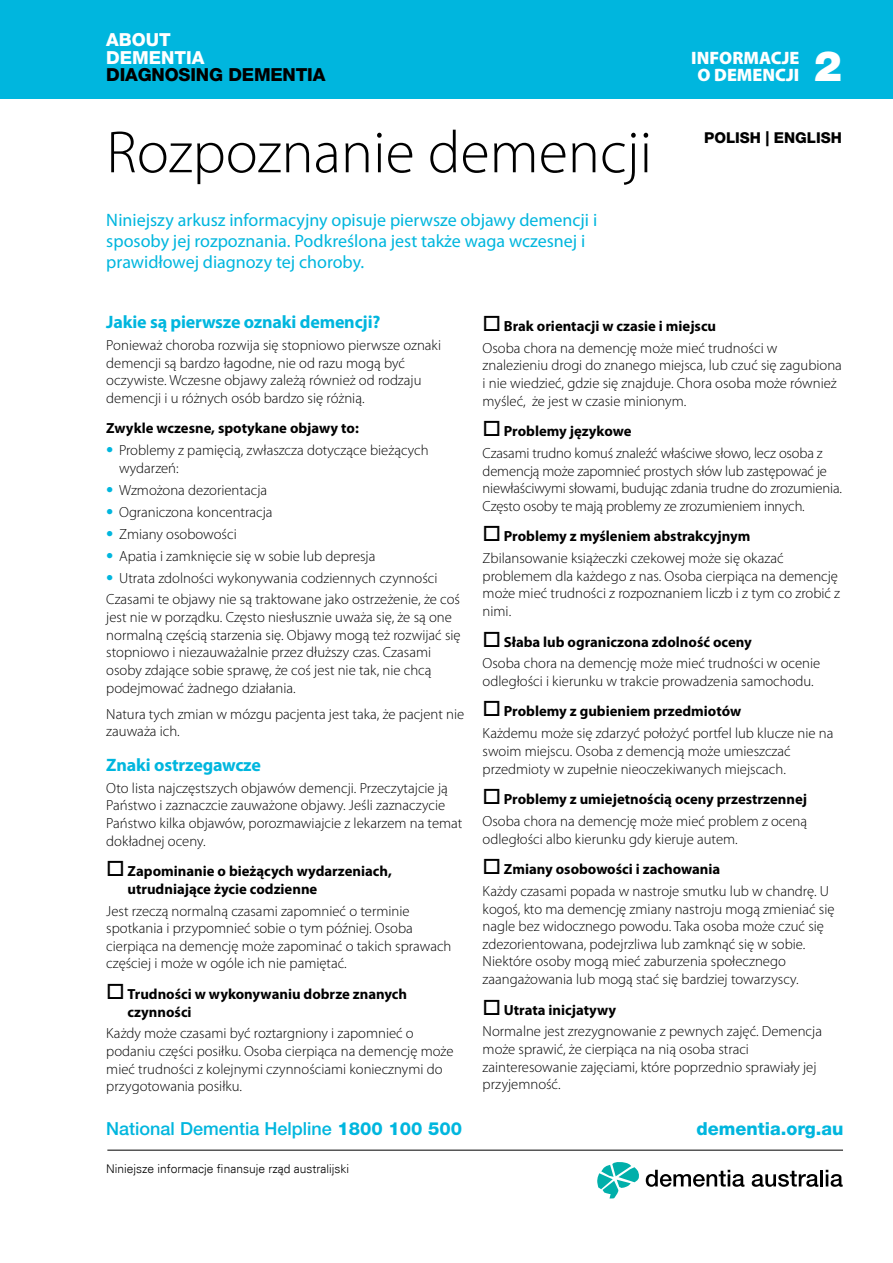
<style>
.page{position:relative;width:893px;height:1263px;background:#fff}
.page>*{position:absolute;margin:0;border:0;box-sizing:border-box;transform-origin:0 0}
.t1{font:300 60px "Myriad Pro";color:#000}
.t2{font:900 42px "Helvetica Neue LT";color:#fff}
.t3{font:18px/21px "Myriad Pro";color:#00b6de}
.t4{font:700 18px "Myriad Pro";letter-spacing:-.01em;color:#00b6de}
.t5{font:500 18px "Helvetica Neue LT";color:#00b6de}
.t6{font:900 18px/17.2px "Myriad Pro";color:#fff;text-align:center}
.t7{font:800 18px "Helvetica Neue LT";letter-spacing:-.01em;color:#000}
.t8{font:800 18px "Helvetica Neue LT";color:#00b6de}
.t9{font:800 18px/17.2px "Helvetica Neue LT";color:#fff}
.t10{font:800 15px "Helvetica Neue LT";color:#000}
.t11{font:300 14.7px/17.7px "Myriad Pro";color:#000}
.t12{font:700 14.7px/17.7px "Myriad Pro";color:#000}
.t13{font:300 12px "Univers";color:#000}
.s1{font-family:"Univers";color:#00b6de}
.s2{font-weight:700}
.s3{font-weight:800}
</style>
<div class="page">
<div style="left:0;top:0;width:893px;height:99px;background:#00b6de"></div>
<hr style="left:107px;top:1150px;width:736px;height:1px;background:#000">
<svg style="left:597px;top:1162px;width:42px;height:36px"></svg>
<svg style="left:646px;top:1170px;width:98px;height:17px"></svg>
<svg style="left:752px;top:1171px;width:66px;height:16px"></svg>
<hr style="left:820px;top:1170px;width:3px;height:16px;background:#000">
<svg style="left:826px;top:1170px;width:17px;height:17px"></svg>
<p class="t9" style="left:106px;top:31px;width:100px">ABOUT<br>DEMENTIA</p>
<p class="t7" style="left:106px;top:64px;width:221px">DIAGNOSING DEMENTIA</p>
<h1 class="t1" style="left:106px;top:116px;width:547px">Rozpoznanie demencji</h1>
<p class="t3" style="left:106px;top:209px;width:492px">Niniejszy arkusz informacyjny opisuje pierwsze objawy demencji i sposoby jej rozpoznania. Podkreślona jest także waga wczesnej i prawidłowej diagnozy tej choroby.</p>
<p class="t6" style="left:691px;top:48px;width:110px">INFORMACJE<br>O DEMENCJI</p>
<h2 class="t2" style="left:814px;top:41px;width:30px">2</h2>
<p class="t10" style="left:704px;top:129px;width:139px">POLISH | ENGLISH</p>
<p class="t4" style="left:106px;top:310px;width:276px">Jakie są pierwsze oznaki demencji?</p>
<p class="t11" style="left:106px;top:336px;width:336px">Ponieważ choroba rozwija się stopniowo pierwsze oznaki demencji są bardzo łagodne, nie od razu mogą być oczywiste. Wczesne objawy zależą również od rodzaju demencji i u różnych osób bardzo się różnią.</p>
<p class="t12" style="left:106px;top:419px;width:254px">Zwykle wczesne, spotykane objawy to:</p>
<p class="t11" style="left:119px;top:441px;width:311px;text-indent:-13px"><span class="s1">•</span> Problemy z pamięcią, zwłaszcza dotyczące bieżących wydarzeń:</p>
<p class="t11" style="left:106px;top:481px;width:162px"><span class="s1">•</span> Wzmożona dezorientacja</p>
<p class="t11" style="left:106px;top:503px;width:168px"><span class="s1">•</span> Ograniczona koncentracja</p>
<p class="t11" style="left:106px;top:525px;width:132px"><span class="s1">•</span> Zmiany osobowości</p>
<p class="t11" style="left:106px;top:547px;width:271px"><span class="s1">•</span> Apatia i zamknięcie się w sobie lub depresja</p>
<p class="t11" style="left:106px;top:566px;width:355px;line-height:21.9px"><span class="s1">•</span> Utrata zdolności wykonywania codziennych czynności<br>Czasami te objawy nie są traktowane jako ostrzeżenie, że coś</p>
<p class="t11" style="left:106px;top:608px;width:356px">jest nie w porządku. Często niesłusznie uważa się, że są one normalną częścią starzenia się. Objawy mogą też rozwijać się stopniowo i niezauważalnie przez dłuższy czas. Czasami osoby zdające sobie sprawę, że coś jest nie tak, nie chcą podejmować żadnego działania.</p>
<p class="t11" style="left:106px;top:705px;width:359px">Natura tych zmian w mózgu pacjenta jest taka, że pacjent nie zauważa ich.</p>
<p class="t4" style="left:106px;top:753px;width:156px">Znaki ostrzegawcze</p>
<p class="t11" style="left:106px;top:779px;width:358px">Oto lista najczęstszych objawów demencji. Przeczytajcie ją Państwo i zaznaczcie zauważone objawy. Jeśli zaznaczycie Państwo kilka objawów, porozmawiajcie z lekarzem na temat dokładnej oceny.</p>
<p class="t12" style="left:128px;top:862px;width:266px;text-indent:-21px">□ Zapominanie o bieżących wydarzeniach, utrudniające życie codzienne</p>
<p class="t11" style="left:106px;top:902px;width:347px">Jest rzeczą normalną czasami zapomnieć o terminie spotkania i przypomnieć sobie o tym później. Osoba cierpiąca na demencję może zapominać o takich sprawach częściej i może w ogóle ich nie pamiętać.</p>
<p class="t12" style="left:128px;top:984px;width:281px;text-indent:-21px">□ Trudności w wykonywaniu dobrze znanych czynności</p>
<p class="t11" style="left:106px;top:1024px;width:349px">Każdy może czasami być roztargniony i zapomnieć o podaniu części posiłku. Osoba cierpiąca na demencję może mieć trudności z kolejnymi czynnościami koniecznymi do przygotowania posiłku.</p>
<p class="t11" style="left:483px;top:315px;width:296px;line-height:21.9px">□ <span class="s2">Brak orientacji w czasie i miejscu<br></span>Osoba chora na demencję może mieć trudności w</p>
<p class="t11" style="left:483px;top:356px;width:361px">znalezieniu drogi do znanego miejsca, lub czuć się zagubiona i nie wiedzieć, gdzie się znajduje. Chora osoba może również myśleć, że jest w czasie minionym.</p>
<p class="t11" style="left:483px;top:420px;width:342px;line-height:21.9px">□ <span class="s2">Problemy językowe<br></span>Czasami trudno komuś znaleźć właściwe słowo, lecz osoba z</p>
<p class="t11" style="left:483px;top:462px;width:361px">demencją może zapomnieć prostych słów lub zastępować je niewłaściwymi słowami, budując zdania trudne do zrozumienia.<br>Często osoby te mają problemy ze zrozumieniem innych.</p>
<p class="t11" style="left:483px;top:525px;width:302px;line-height:21.9px">□ <span class="s2">Problemy z myśleniem abstrakcyjnym<br></span>Zbilansowanie książeczki czekowej może się okazać</p>
<p class="t11" style="left:483px;top:567px;width:359px">problemem dla każdego z nas. Osoba cierpiąca na demencję może mieć trudności z rozpoznaniem liczb i z tym co zrobić z nimi.</p>
<p class="t11" style="left:483px;top:630px;width:339px;line-height:21.9px">□ <span class="s2">Słaba lub ograniczona zdolność oceny<br></span>Osoba chora na demencję może mieć trudności w ocenie</p>
<p class="t11" style="left:483px;top:672px;width:333px">odległości i kierunku w trakcie prowadzenia samochodu.</p>
<p class="t11" style="left:483px;top:700px;width:352px;line-height:21.9px">□ <span class="s2">Problemy z gubieniem przedmiotów<br></span>Każdemu może się zdarzyć położyć portfel lub klucze nie na</p>
<p class="t11" style="left:483px;top:742px;width:310px">swoim miejscu. Osoba z demencją może umieszczać przedmioty w zupełnie nieoczekiwanych miejscach.</p>
<p class="t11" style="left:483px;top:788px;width:326px;line-height:21.9px">□ <span class="s2">Problemy z umiejetnością oceny przestrzennej<br></span>Osoba chora na demencję może mieć problem z oceną</p>
<p class="t11" style="left:483px;top:830px;width:257px">odległości albo kierunku gdy kieruje autem.</p>
<p class="t11" style="left:483px;top:858px;width:348px;line-height:21.9px">□ <span class="s2">Zmiany osobowości i zachowania<br></span>Każdy czasami popada w nastroje smutku lub w chandrę. U</p>
<p class="t11" style="left:483px;top:900px;width:353px">kogoś, kto ma demencję zmiany nastroju mogą zmieniać się nagle bez widocznego powodu. Taka osoba może czuć się zdezorientowana, podejrzliwa lub zamknąć się w sobie.<br>Niektóre osoby mogą mieć zaburzenia społecznego zaangażowania lub mogą stać się bardziej towarzyscy.</p>
<p class="t11" style="left:483px;top:998px;width:341px;line-height:21.9px">□ <span class="s2">Utrata inicjatywy<br></span>Normalne jest zrezygnowanie z pewnych zajęć. Demencja</p>
<p class="t11" style="left:483px;top:1040px;width:335px">może sprawić, że cierpiąca na nią osoba straci zainteresowanie zajęciami, które poprzednio sprawiały jej przyjemność.</p>
<p class="t5" style="left:106px;top:1118px;width:357px">National Dementia Helpline <span class="s3">1800 100 500</span></p>
<p class="t8" style="left:696px;top:1118px;width:149px">dementia.org.au</p>
<p class="t13" style="left:106px;top:1161px;width:244px">Niniejsze informacje finansuje rząd australijski</p>
</div>
